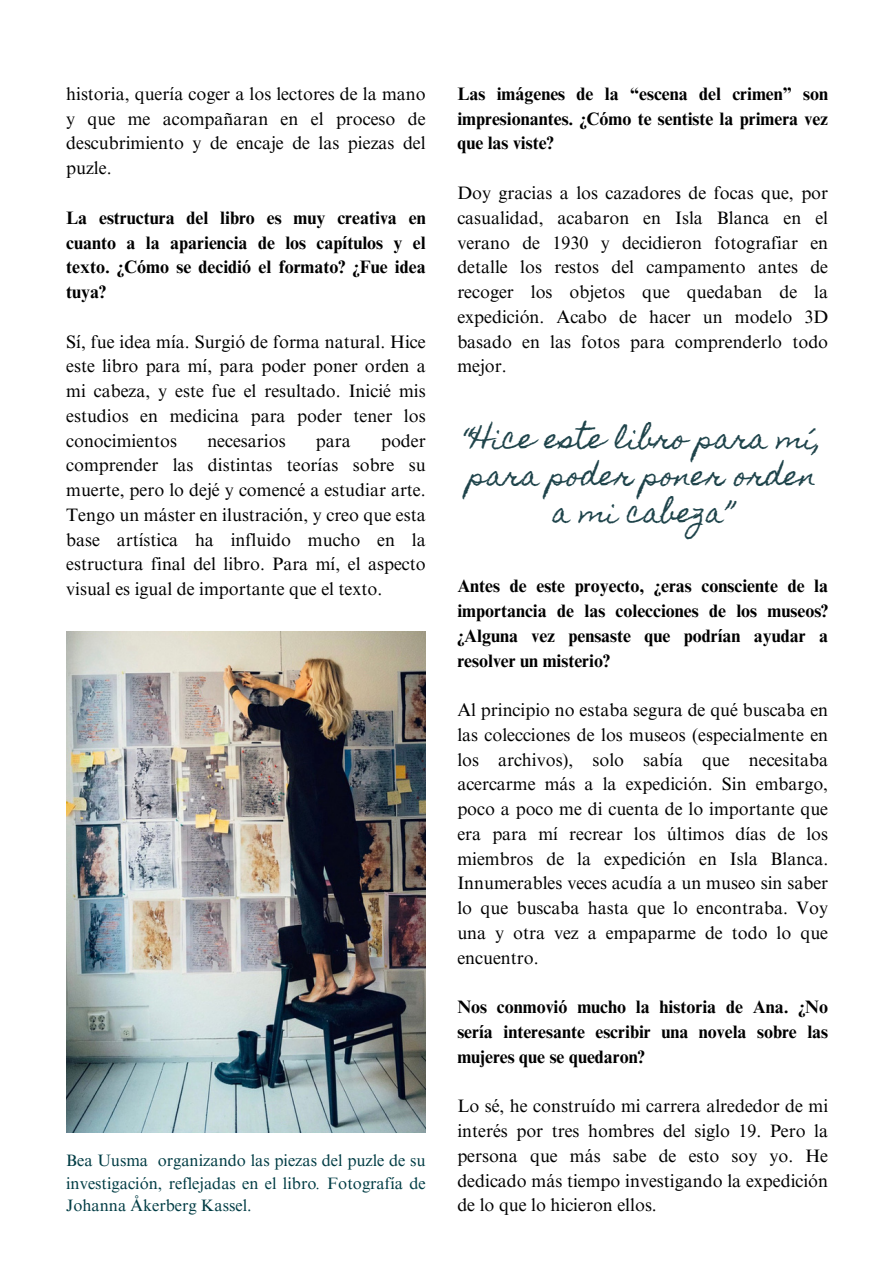
<style>
.page{position:relative;width:893px;height:1264px;background:#fff}
.page>*{position:absolute;margin:0;border:0;box-sizing:border-box;transform-origin:0 0}
.t1{font:27px/37.2px "Homemade Apple";color:#1f444b;text-align:center}
.t2{font:18px/24.8px "Times NRMT Pro";color:#000;text-align:justify}
.t3{font:700 18px/24.8px "Times NRMT Pro";color:#000;text-align:justify}
.t4{font:16.5px/22.5px "Times NRMT Pro";color:#013c44;text-align:justify}
.s1{font-style:italic}
</style>
<div class="page">
<img style="left:66px;top:631px;width:359px;height:501px">
<h2 class="t2" style="left:66px;top:84px;width:361px">historia, quería coger a los lectores de la mano y que me acompañaran en el proceso de descubrimiento y de encaje de las piezas del puzle.</h2>
<p class="t3" style="left:66px;top:207px;width:361px">La estructura del libro es muy creativa en cuanto a la apariencia de los capítulos y el texto. ¿Cómo se decidió el formato? ¿Fue idea tuya?</p>
<p class="t2" style="left:66px;top:331px;width:361px">Sí, fue idea mía. Surgió de forma natural. Hice este libro para mí, para poder poner orden a mi cabeza, y este fue el resultado. Inicié mis estudios en medicina para poder tener los conocimientos</p>
<p class="t2" style="left:207px;top:430px;width:80px">necesarios</p>
<p class="t2" style="left:316px;top:430px;width:36px">para</p>
<p class="t2" style="left:66px;top:430px;width:361px;text-indent:315px">poder comprender las distintas teorías sobre su muerte, pero lo dejé y comencé a estudiar arte.<br>Tengo un máster en ilustración, y creo que esta base artística ha influido mucho en la estructura final del libro. Para mí, el aspecto visual es igual de importante que el texto.</p>
<p class="t4" style="left:66px;top:1151px;width:361px">Bea Uusma organizando las piezas del puzle de su investigación, reflejadas en el libro<span class="s1">.</span> Fotografía de Johanna Åkerberg Kassel.</p>
<p class="t3" style="left:457px;top:84px;width:372px">Las imágenes de la “escena del crimen” son impresionantes. ¿Cómo te sentiste la primera vez que las viste?</p>
<h2 class="t2" style="left:457px;top:183px;width:372px">Doy gracias a los cazadores de focas que, por casualidad, acabaron en Isla Blanca en el verano de 1930 y decidieron fotografiar en detalle los restos del campamento antes de recoger los objetos que quedaban de la expedición. Acabo de hacer un modelo 3D basado en las fotos para comprenderlo todo mejor.</h2>
<p class="t1" style="left:462px;top:420px;width:362px">“Hice este libro para mí, para poder poner orden a mi cabeza”</p>
<h1 class="t3" style="left:457px;top:576px;width:372px">Antes de este proyecto, ¿eras consciente de la importancia de las colecciones de los museos? ¿Alguna vez pensaste que podrían ayudar a resolver un misterio?</h1>
<h2 class="t2" style="left:457px;top:699px;width:372px">Al principio no estaba segura de qué buscaba en las colecciones de los museos (especialmente en los archivos), solo sabía que necesitaba acercarme más a la expedición. Sin embargo, poco a poco me di cuenta de lo importante que era para mí recrear los últimos días de los miembros de la expedición en Isla Blanca.<br>Innumerables veces acudía a un museo sin saber lo que buscaba hasta que lo encontraba. Voy una y otra vez a empaparme de todo lo que encuentro.</h2>
<p class="t3" style="left:457px;top:996px;width:372px">Nos conmovió mucho la historia de Ana. ¿No sería interesante escribir una novela sobre las mujeres que se quedaron?</p>
<h2 class="t2" style="left:457px;top:1095px;width:372px">Lo sé, he construído mi carrera alrededor de mi interés por tres hombres del siglo 19. Pero la persona que más sabe de esto soy yo. He dedicado más tiempo investigando la expedición de lo que lo hicieron ellos.</h2>
</div>
